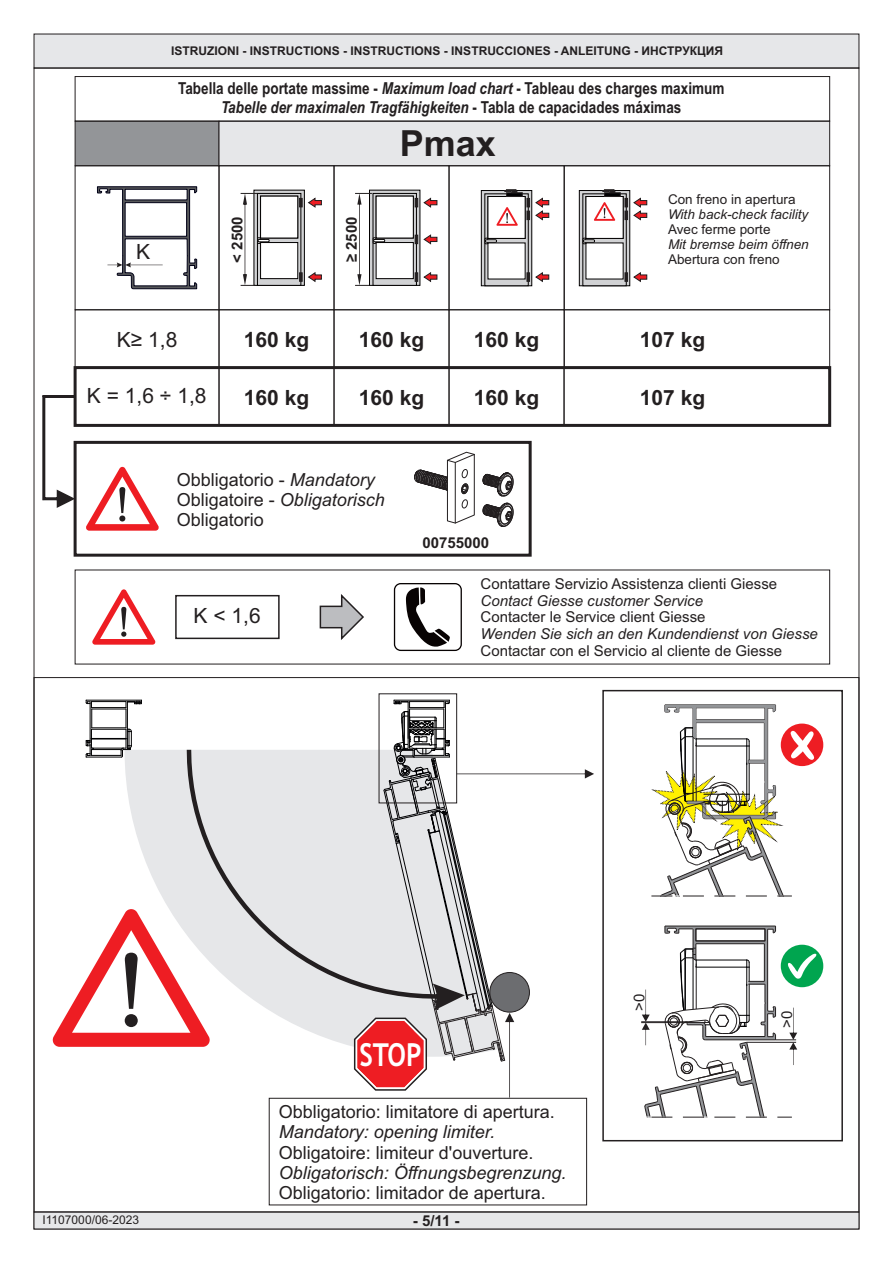
<style>
.page{position:relative;width:893px;height:1263px;background:#fff}
.page>*{position:absolute;margin:0;border:0;box-sizing:border-box;transform-origin:0 0}
.t1{font:700 36px "Arial";color:#231f20}
.t2{font:700 31.65px "Trebuchet MS";color:#fff;scale:.83 1}
.t3{font:700 21px "Arial";color:#231f20}
.t4{font:21px "Arial";color:#231f20}
.t5{font:18px/20.1px "Arial";color:#231f20}
.t6{font:italic 18px "Arial";color:#231f20}
.t7{font:700 16.5px/18.9px "Arial Narrow";color:#231f20;text-align:center}
.t8{font:15px "Arial";color:#231f20}
.t9{font:italic 15px "Arial";color:#231f20}
.t10{font:700 15px "Arial";color:#231f20}
.t11{font:13.5px "Arial";color:#231f20}
.t12{font:italic 13.5px "Arial";color:#231f20}
.t13{font:700 12px "Arial";color:#231f20}
.t14{font:12px "Arial";color:#231f20}
.s1{font-style:italic}
</style>
<div class="page">
<svg style="left:33px;top:33px;width:827px;height:36px;background:#d8d9db"></svg>
<svg style="left:33px;top:1211px;width:827px;height:19px;background:#c9c9cb"></svg>
<svg style="left:125px;top:750px;width:228px;height:297px;fill:#e6e7e9"></svg>
<svg style="left:85px;top:700px;width:57px;height:58px"></svg>
<svg style="left:52px;top:909px;width:158px;height:138px"></svg>
<svg style="left:187px;top:750px;width:166px;height:260px;background:#e1e1e3"></svg>
<div style="left:269px;top:1098px;width:318px;height:107px;border:1px solid #231f20"></div>
<svg style="left:74px;top:120px;width:756px;height:46px;background:#d6d7d9"></svg>
<svg style="left:97px;top:186px;width:100px;height:104px"></svg>
<div style="left:449px;top:165px;width:115px;height:145px;border:1px solid #231f20"></div>
<div style="left:334px;top:165px;width:115px;height:145px;border:1px solid #231f20"></div>
<div style="left:219px;top:165px;width:115px;height:145px;border:1px solid #231f20"></div>
<div style="left:564px;top:165px;width:266px;height:145px;border:1px solid #231f20"></div>
<div style="left:219px;top:309px;width:115px;height:59px;border:1px solid #231f20"></div>
<div style="left:334px;top:309px;width:115px;height:59px;border:1px solid #231f20"></div>
<div style="left:449px;top:309px;width:115px;height:59px;border:1px solid #231f20"></div>
<div style="left:564px;top:309px;width:266px;height:59px;border:1px solid #231f20"></div>
<div style="left:75px;top:165px;width:144px;height:145px;border:1px solid #231f20"></div>
<svg style="left:241px;top:189px;width:81px;height:97px"></svg>
<svg style="left:355px;top:189px;width:82px;height:97px"></svg>
<svg style="left:481px;top:189px;width:68px;height:97px"></svg>
<svg style="left:579px;top:189px;width:68px;height:97px"></svg>
<div style="left:219px;top:367px;width:115px;height:59px;border:1px solid #231f20"></div>
<div style="left:334px;top:367px;width:115px;height:59px;border:1px solid #231f20"></div>
<div style="left:449px;top:367px;width:115px;height:59px;border:1px solid #231f20"></div>
<svg style="left:86px;top:467px;width:73px;height:64px"></svg>
<div style="left:74px;top:441px;width:458px;height:116px;border:3px solid #231f20"></div>
<svg style="left:482px;top:472px;width:32px;height:55px"></svg>
<svg style="left:414px;top:451px;width:61px;height:73px"></svg>
<div style="left:74px;top:366px;width:757px;height:61px;border:3px solid #231f20"></div>
<svg style="left:42px;top:395px;width:33px;height:113px"></svg>
<div style="left:75px;top:76px;width:755px;height:46px;border:1px solid #231f20"></div>
<svg style="left:394px;top:583px;width:68px;height:68px"></svg>
<svg style="left:319px;top:594px;width:45px;height:46px"></svg>
<div style="left:175px;top:595px;width:105px;height:44px;border:1px solid #231f20"></div>
<svg style="left:92px;top:589px;width:63px;height:56px"></svg>
<svg style="left:353px;top:700px;width:241px;height:397px"></svg>
<hr style="left:665px;top:704px;width:110px;height:1px;background:#231f20">
<hr style="left:641px;top:1022px;width:46px;height:1px;background:#231f20">
<hr style="left:641px;top:1021px;width:46px;height:1px;background:#231f20">
<div style="left:781px;top:723px;width:42px;height:43px;background:#ee1d23;border-radius:50%"></div>
<div style="left:781px;top:945px;width:42px;height:42px;background:#00a54f;border-radius:50%"></div>
<svg style="left:651px;top:705px;width:164px;height:192px"></svg>
<svg style="left:642px;top:926px;width:176px;height:192px"></svg>
<div style="left:602px;top:690px;width:241px;height:451px;border:1px solid #231f20"></div>
<p class="t13" style="left:171px;top:47px;width:553px">ISTRUZIONI - INSTRUCTIONS - INSTRUCTIONS - INSTRUCCIONES - ANLEITUNG - ИНСТРУКЦИЯ</p>
<p class="t7" style="left:178px;top:78px;width:548px">Tabella delle portate massime - <span class="s1">Maximum load chart</span> - Tableau des charges maximum<br><span class="s1">Tabelle der maximalen Tragfähigkeiten</span> - Tabla de capacidades máximas</p>
<p class="t4" style="left:136px;top:244px;width:16px">K</p>
<p class="t10" style="left:232px;top:263px;width:48px;rotate:-90deg">&lt; 2500</p>
<p class="t10" style="left:346px;top:262px;width:47px;rotate:-90deg">≥ 2500</p>
<h1 class="t1" style="left:400px;top:130px;width:98px">Pmax</h1>
<p class="t11" style="left:668px;top:194px;width:129px">Con freno in apertura</p>
<p class="t12" style="left:668px;top:209px;width:142px">With back-check facility</p>
<p class="t11" style="left:668px;top:224px;width:104px">Avec ferme porte</p>
<p class="t12" style="left:668px;top:239px;width:142px">Mit bremse beim öffnen</p>
<p class="t11" style="left:668px;top:254px;width:113px">Abertura con freno</p>
<p class="t4" style="left:117px;top:332px;width:62px">K≥ 1,8</p>
<p class="t3" style="left:244px;top:332px;width:67px">160 kg</p>
<p class="t3" style="left:359px;top:332px;width:67px">160 kg</p>
<p class="t3" style="left:474px;top:332px;width:67px">160 kg</p>
<p class="t3" style="left:640px;top:332px;width:67px">107 kg</p>
<p class="t4" style="left:87px;top:387px;width:121px">K = 1,6 ÷ 1,8</p>
<p class="t3" style="left:244px;top:390px;width:67px">160 kg</p>
<p class="t3" style="left:359px;top:390px;width:67px">160 kg</p>
<p class="t3" style="left:474px;top:390px;width:67px">160 kg</p>
<p class="t3" style="left:640px;top:390px;width:67px">107 kg</p>
<p class="t5" style="left:177px;top:471px;width:210px">Obbligatorio - <span class="s1">Mandatory<br></span>Obligatoire - <span class="s1">Obligatorisch<br></span>Obligatorio</p>
<p class="t4" style="left:194px;top:608px;width:69px">K &lt; 1,6</p>
<p class="t10" style="left:422px;top:537px;width:68px">00755000</p>
<p class="t8" style="left:480px;top:578px;width:298px">Contattare Servizio Assistenza clienti Giesse</p>
<p class="t9" style="left:480px;top:595px;width:224px">Contact Giesse customer Service</p>
<p class="t8" style="left:480px;top:611px;width:227px">Contacter le Service client Giesse</p>
<p class="t9" style="left:480px;top:628px;width:339px">Wenden Sie sich an den Kundendienst von Giesse</p>
<p class="t8" style="left:480px;top:645px;width:303px">Contactar con el Servicio al cliente de Giesse</p>
<p class="t8" style="left:634px;top:1010px;width:19px;rotate:-90deg">&gt;0</p>
<p class="t8" style="left:781px;top:1028px;width:19px;rotate:-90deg">&gt;0</p>
<h2 class="t2" style="left:359px;top:1042px;width:76px">STOP</h2>
<p class="t5" style="left:279px;top:1103px;width:278px">Obbligatorio: limitatore di apertura.</p>
<p class="t6" style="left:279px;top:1125px;width:218px">Mandatory: opening limiter.</p>
<p class="t5" style="left:279px;top:1144px;width:256px">Obligatoire: limiteur d'ouverture.</p>
<p class="t6" style="left:279px;top:1165px;width:289px">Obligatorisch: Öffnungsbegrenzung.</p>
<p class="t5" style="left:279px;top:1184px;width:269px">Obligatorio: limitador de apertura.</p>
<p class="t14" style="left:43px;top:1215px;width:98px">I1107000/06-2023</p>
<p class="t10" style="left:413px;top:1215px;width:48px">- 5/11 -</p>
</div>
